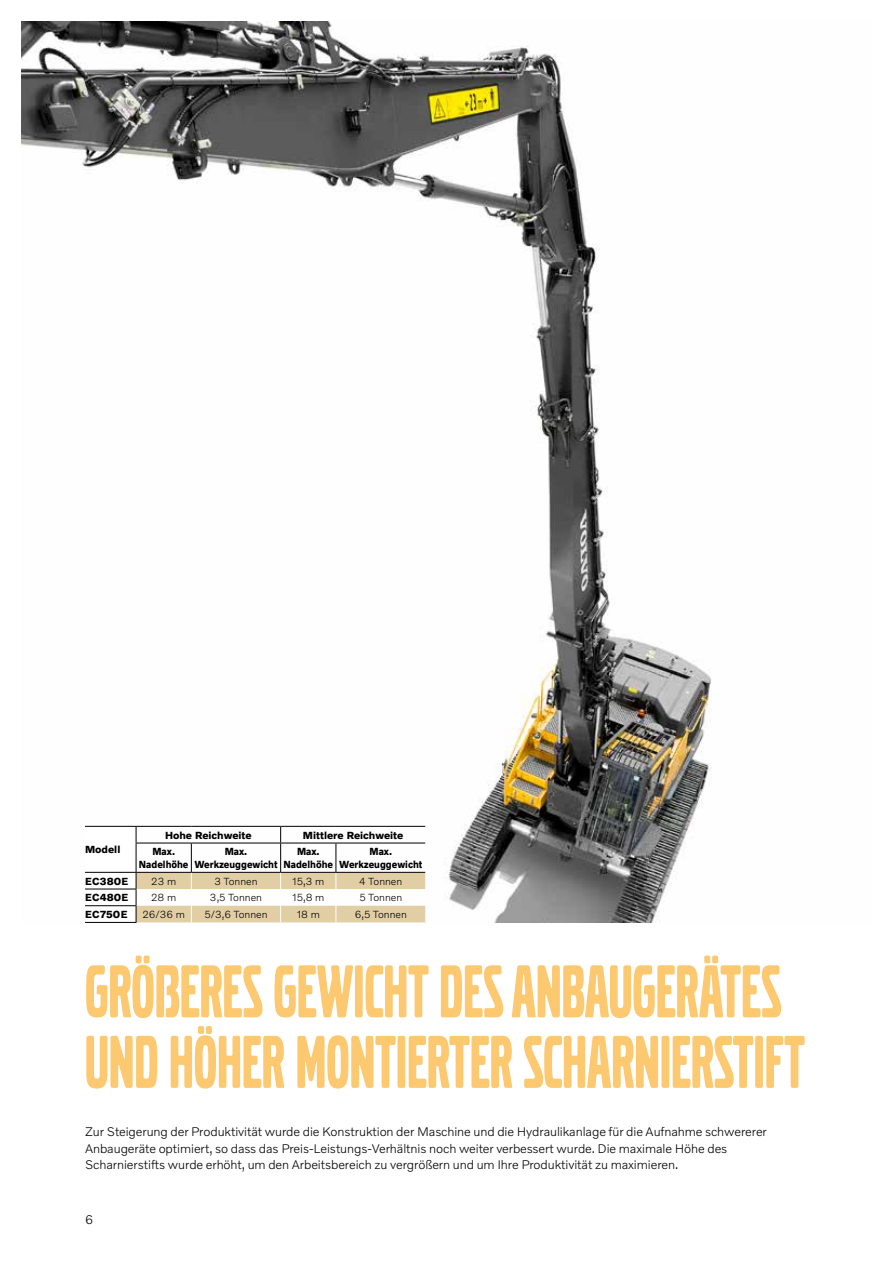
<style>
.page{position:relative;width:893px;height:1263px;background:#fff}
.page>*{position:absolute;margin:0;border:0;box-sizing:border-box;transform-origin:0 0}
.t1{font:78px/70.5px "Volvo Broad Pro";color:#fcc870;scale:.84 1}
.t2{font:300 12.75px/16.5px "Volvo Novum";letter-spacing:-.005em;color:#000}
.t3{font:300 10.5px "Volvo Novum";color:#000}
.t4{font:700 10.5px/12.6px "Volvo Novum";color:#000;text-align:center;scale:.9 1}
.t5{font:700 10.5px "Volvo Novum";color:#000}
</style>
<div class="page">
<img style="left:21px;top:21px;width:691px;height:902px">
<svg style="left:85px;top:826px;width:340px;height:96px"></svg>
<hr style="left:85px;top:922px;width:51px;height:1px;background:#000">
<p class="t5" style="left:85px;top:843px;width:37px">Modell</p>
<p class="t5" style="left:165px;top:828px;width:88px">Hohe Reichweite</p>
<p class="t5" style="left:303px;top:828px;width:102px">Mittlere Reichweite</p>
<p class="t4" style="left:139px;top:845px;width:57px">Max.<br>Nadelhöhe</p>
<p class="t4" style="left:194px;top:845px;width:94px">Max.<br>Werkzeuggewicht</p>
<p class="t4" style="left:283px;top:845px;width:57px">Max.<br>Nadelhöhe</p>
<p class="t4" style="left:339px;top:845px;width:94px">Max.<br>Werkzeuggewicht</p>
<p class="t5" style="left:85px;top:874px;width:45px">EC380E</p>
<p class="t3" style="left:151px;top:874px;width:27px">23 m</p>
<p class="t3" style="left:214px;top:874px;width:45px">3 Tonnen</p>
<p class="t3" style="left:292px;top:874px;width:34px">15,3 m</p>
<p class="t3" style="left:359px;top:874px;width:44px">4 Tonnen</p>
<p class="t5" style="left:85px;top:891px;width:45px">EC480E</p>
<p class="t3" style="left:151px;top:891px;width:27px">28 m</p>
<p class="t3" style="left:210px;top:891px;width:54px">3,5 Tonnen</p>
<p class="t3" style="left:292px;top:891px;width:34px">15,8 m</p>
<p class="t3" style="left:359px;top:891px;width:44px">5 Tonnen</p>
<p class="t5" style="left:85px;top:908px;width:44px">EC750E</p>
<p class="t3" style="left:143px;top:908px;width:44px">26/36 m</p>
<p class="t3" style="left:205px;top:908px;width:64px">5/3,6 Tonnen</p>
<p class="t3" style="left:297px;top:908px;width:25px">18 m</p>
<p class="t3" style="left:355px;top:908px;width:54px">6,5 Tonnen</p>
<h1 class="t1" style="left:85px;top:957px;width:858px">GRÖßERES GEWICHT DES ANBAUGERÄTES<br>UND HÖHER MONTIERTER SCHARNIERSTIFT</h1>
<p class="t2" style="left:85px;top:1123px;width:683px">Zur Steigerung der Produktivität wurde die Konstruktion der Maschine und die Hydraulikanlage für die Aufnahme schwererer<br>Anbaugeräte optimiert, so dass das Preis-Leistungs-Verhältnis noch weiter verbessert wurde. Die maximale Höhe des<br>Scharnierstifts wurde erhöht, um den Arbeitsbereich zu vergrößern und um Ihre Produktivität zu maximieren.</p>
<p class="t2" style="left:85px;top:1210px;width:10px">6</p>
</div>
